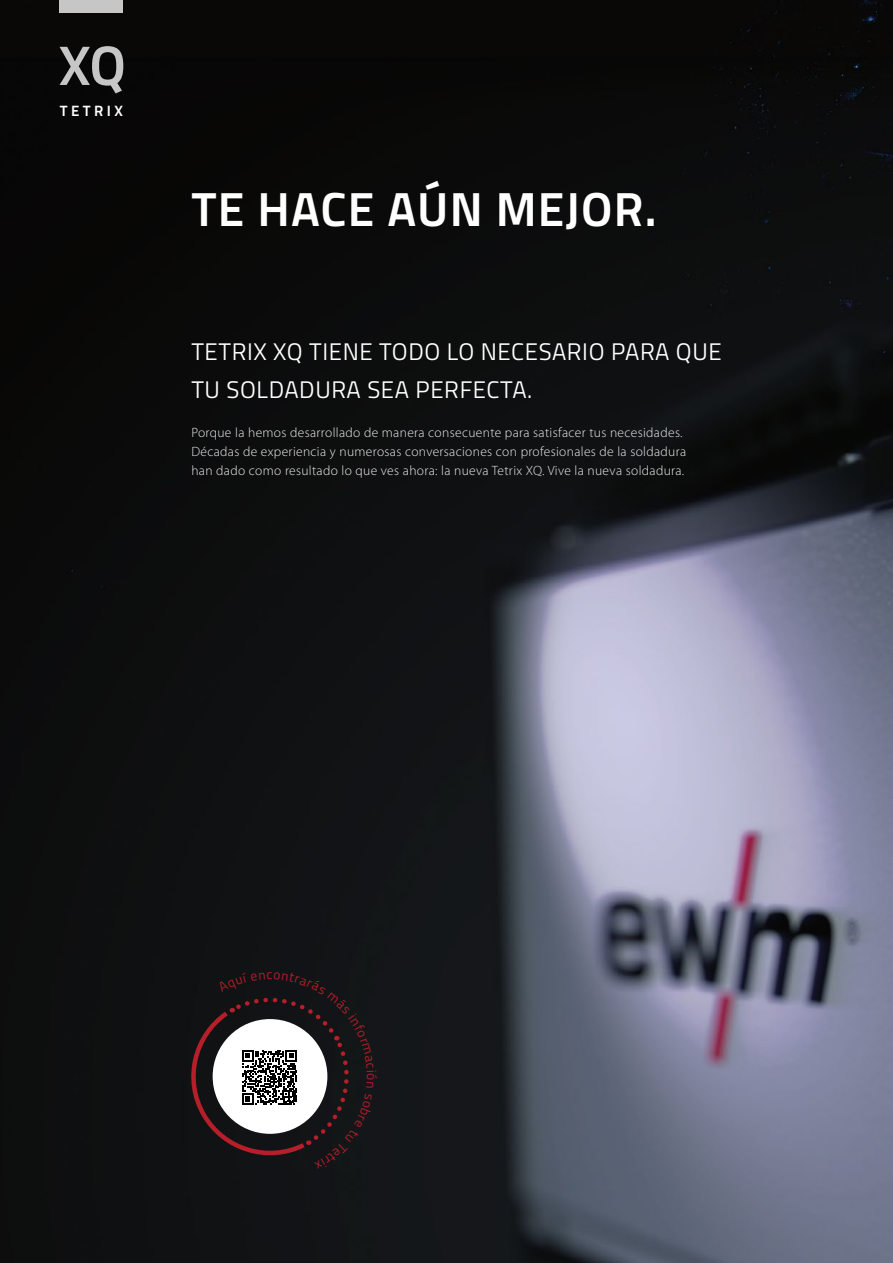
<style>
.page{position:relative;width:893px;height:1263px;background:#fff}
.page>*{position:absolute;margin:0;border:0;box-sizing:border-box;transform-origin:0 0}
.t1{font:700 48px "Titillium Text";letter-spacing:.025em;color:#fff}
.t2{font:24px/38.2px "Titillium Text";letter-spacing:.025em;color:#fff}
.t3{font:700 15px "Titillium Text";letter-spacing:.23em;color:#fff}
.t4{font:300 13.5px/19.2px "Myriad Pro";letter-spacing:.025em;color:#ededed}
</style>
<div class="page">
<img style="left:0;top:0;width:893px;height:1263px">
<svg style="left:60px;top:46px;width:63px;height:47px;background:#555454"></svg>
<div style="left:60px;top:0;width:63px;height:13px;background:#c6c6c6"></div>
<svg style="left:184px;top:972px;width:193px;height:196px"></svg>
<p class="t3" style="left:60px;top:99px;width:65px">TETRIX</p>
<h1 class="t1" style="left:191px;top:173px;width:467px">TE HACE AÚN MEJOR.</h1>
<h2 class="t2" style="left:191px;top:331px;width:532px">TETRIX XQ TIENE TODO LO NECESARIO PARA QUE<br>TU SOLDADURA SEA PERFECTA.</h2>
<p class="t4" style="left:191px;top:423px;width:496px">Porque la hemos desarrollado de manera consecuente para satisfacer tus necesidades.<br>Décadas de experiencia y numerosas conversaciones con profesionales de la soldadura han dado como resultado lo que ves ahora: la nueva Tetrix XQ. Vive la nueva soldadura.</p>
</div>
